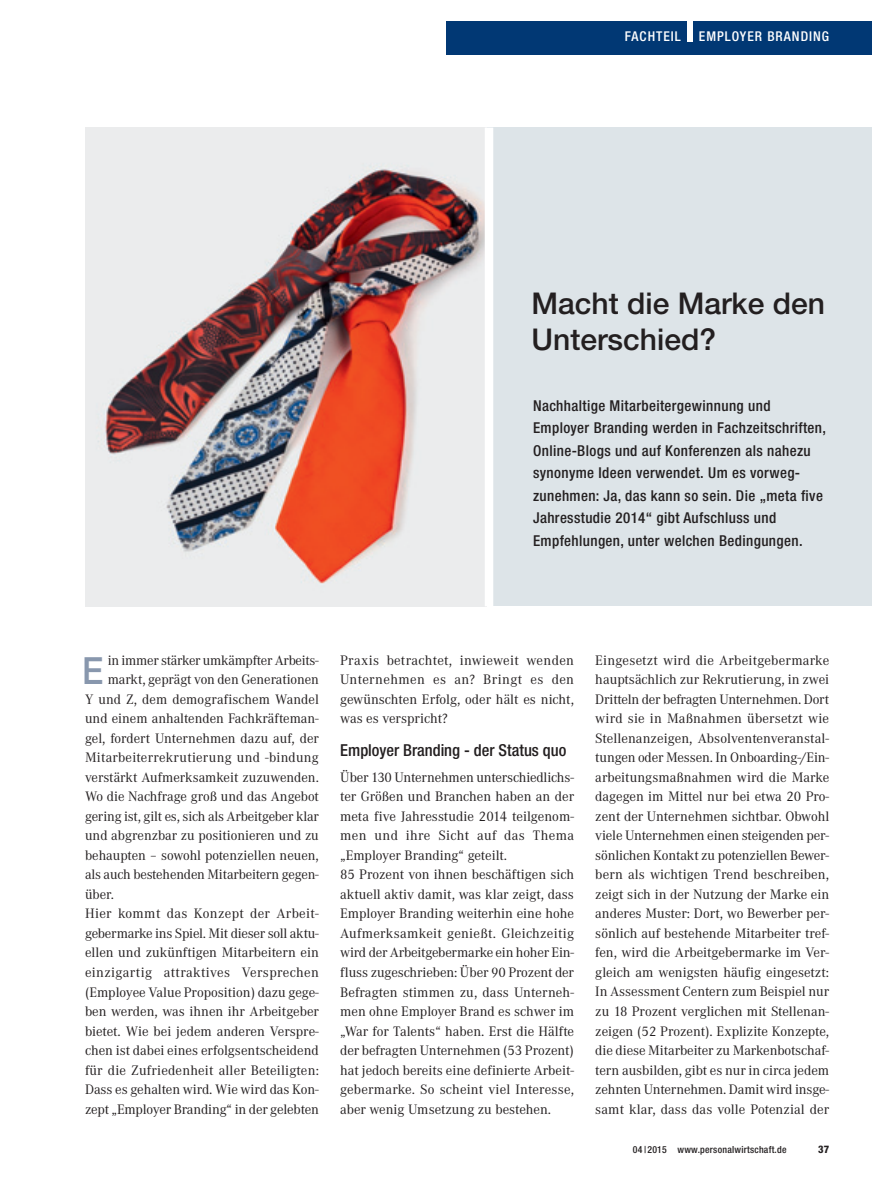
<style>
.page{position:relative;width:893px;height:1191px;background:#fff}
.page>*{position:absolute;margin:0;border:0;box-sizing:border-box;transform-origin:0 0}
.t1{font:500 37.5px "Helvetica Neue";color:#8897ad;scale:.9 1}
.t2{font:500 30px/36px "Helvetica Neue";color:#231f20}
.t3{font:500 condensed 16.5px "Helvetica Neue";color:#231f20}
.t4{font:500 condensed 15px/22.5px "Helvetica Neue";letter-spacing:.025em;color:#231f20}
.t5{font:14.25px/19.5px "Corporate A";color:#231f20;text-align:justify}
.t6{font:14.25px "Corporate A";letter-spacing:.025em;color:#231f20}
.t7{font:14.25px "Corporate A";letter-spacing:.02em;color:#231f20}
.t8{font:14.25px "Corporate A";letter-spacing:-.02em;color:#231f20}
.t9{font:500 condensed 13.5px "Helvetica Neue";letter-spacing:.075em;color:#fff}
.t10{font:800 condensed 10.5px "Helvetica Neue";color:#231f20}
.t11{font:500 condensed 9.75px "Helvetica Neue";letter-spacing:.025em;color:#231f20}
</style>
<div class="page">
<div style="left:446px;top:21px;width:426px;height:34px;background:#013874"></div>
<div style="left:688px;top:21px;width:5px;height:20px;background:#fff"></div>
<div style="left:85px;top:128px;width:787px;height:478px;background:#dde4e8"></div>
<img style="left:85px;top:128px;width:400px;height:478px">
<div style="left:485px;top:128px;width:8px;height:478px;background:#fff"></div>
<p class="t9" style="left:625px;top:32px;width:58px">FACHTEIL</p>
<p class="t9" style="left:699px;top:32px;width:132px">EMPLOYER BRANDING</p>
<h2 class="t2" style="left:531px;top:288px;width:295px">Macht die Marke den<br>Unterschied?</h2>
<p class="t4" style="left:533px;top:395px;width:295px">Nachhaltige Mitarbeitergewinnung und Employer Branding werden in Fachzeitschriften, Online-Blogs und auf Konferenzen als nahezu synonyme Ideen verwendet. Um es vorweg&shy;zunehmen: Ja, das kann so sein. Die „meta five Jahresstudie 2014“ gibt Aufschluss und Empfehlungen, unter welchen Bedingungen.</p>
<p class="t8" style="left:108px;top:655px;width:213px">in immer stärker umkämpfter Arbeits-</p>
<p class="t5" style="left:108px;top:671px;width:213px">markt, geprägt von den Generationen</p>
<p class="t5" style="left:85px;top:690px;width:235px">Y und Z, dem demografischem Wandel</p>
<p class="t5" style="left:85px;top:710px;width:235px">und einem anhaltenden Fachkräfteman-</p>
<p class="t5" style="left:85px;top:729px;width:235px">gel, fordert Unternehmen dazu auf, der</p>
<p class="t7" style="left:85px;top:752px;width:235px">Mitarbeiterrekrutierung und -bindung</p>
<p class="t5" style="left:85px;top:768px;width:235px">verstärkt Aufmerksamkeit zuzuwenden.</p>
<p class="t5" style="left:85px;top:788px;width:235px">Wo die Nachfrage groß und das Angebot</p>
<p class="t5" style="left:85px;top:807px;width:235px">gering ist, gilt es, sich als Arbeitgeber klar</p>
<p class="t5" style="left:85px;top:827px;width:235px">und abgrenzbar zu positionieren und zu</p>
<p class="t5" style="left:85px;top:846px;width:235px">behaupten – sowohl potenziellen neuen,</p>
<p class="t5" style="left:85px;top:866px;width:235px">als auch bestehenden Mitarbeitern gegen-</p>
<p class="t5" style="left:85px;top:885px;width:31px">über.</p>
<p class="t6" style="left:85px;top:908px;width:235px">Hier kommt das Konzept der Arbeit-</p>
<p class="t5" style="left:85px;top:924px;width:235px">gebermarke ins Spiel. Mit dieser soll aktu-</p>
<p class="t5" style="left:85px;top:944px;width:235px">ellen und zukünftigen Mitarbeitern ein</p>
<p class="t6" style="left:85px;top:967px;width:235px">einzigartig attraktives Versprechen</p>
<p class="t5" style="left:85px;top:983px;width:235px">(Employee Value Proposition) dazu gege-</p>
<p class="t5" style="left:85px;top:1002px;width:235px">ben werden, was ihnen ihr Arbeitgeber</p>
<p class="t5" style="left:85px;top:1022px;width:235px">bietet. Wie bei jedem anderen Verspre-</p>
<p class="t5" style="left:85px;top:1041px;width:235px">chen ist dabei eines erfolgsentscheidend</p>
<p class="t5" style="left:85px;top:1061px;width:235px">für die Zufriedenheit aller Beteiligten:</p>
<p class="t5" style="left:85px;top:1080px;width:235px">Dass es gehalten wird. Wie wird das Kon-</p>
<p class="t5" style="left:85px;top:1100px;width:235px">zept „Employer Branding“ in der gelebten</p>
<h1 class="t1" style="left:82px;top:657px;width:25px">E</h1>
<p class="t5" style="left:340px;top:651px;width:235px">Praxis betrachtet, inwieweit wenden Unternehmen es an? Bringt es den gewünschten Erfolg, oder hält es nicht, was es verspricht?</p>
<p class="t3" style="left:340px;top:744px;width:228px">Employer Branding - der Status quo</p>
<p class="t5" style="left:340px;top:768px;width:235px;text-align:left">Über 130 Unternehmen unterschiedlichs&shy;ter Größen und Branchen haben an der meta five Jahresstudie 2014 teilgenom&shy;men und ihre Sicht auf das Thema „Employer Branding“ geteilt.<br>85 Prozent von ihnen beschäftigen sich aktuell aktiv damit, was klar zeigt, dass Employer Branding weiterhin eine hohe Aufmerksamkeit genießt. Gleichzeitig wird der Arbeitgebermarke ein hoher Ein&shy;fluss zugeschrieben: Über 90 Prozent der Befragten stimmen zu, dass Unterneh&shy;men ohne Employer Brand es schwer im „War for Talents“ haben. Erst die Hälfte der befragten Unternehmen (53 Prozent) hat jedoch bereits eine definierte Arbeit&shy;gebermarke. So scheint viel Interesse, aber wenig Umsetzung zu bestehen.</p>
<p class="t5" style="left:595px;top:651px;width:235px">Eingesetzt wird die Arbeitgebermarke hauptsächlich zur Rekrutierung, in zwei Dritteln der befragten Unternehmen. Dort wird sie in Maßnahmen übersetzt wie Stellenanzeigen, Absolventenveranstal&shy;tungen oder Messen. In Onboarding-/Ein&shy;arbeitungsmaßnahmen wird die Marke dagegen im Mittel nur bei etwa 20 Pro&shy;zent der Unternehmen sichtbar. Obwohl viele Unternehmen einen steigenden per&shy;sönlichen Kontakt zu potenziellen Bewer&shy;bern als wichtigen Trend beschreiben, zeigt sich in der Nutzung der Marke ein anderes Muster: Dort, wo Bewerber per&shy;sönlich auf bestehende Mitarbeiter tref&shy;fen, wird die Arbeitgebermarke im Ver&shy;gleich am wenigsten häufig eingesetzt:<br>In Assessment Centern zum Beispiel nur zu 18 Prozent verglichen mit Stellenan&shy;zeigen (52 Prozent). Explizite Konzepte, die diese Mitarbeiter zu Markenbotschaf&shy;tern ausbilden, gibt es nur in circa jedem zehnten Unternehmen. Damit wird insge&shy;samt klar, dass das volle Potenzial der</p>
<p class="t11" style="left:633px;top:1145px;width:155px">04 |2015 www.personalwirtschaft.de</p>
<p class="t10" style="left:818px;top:1145px;width:12px">37</p>
</div>
